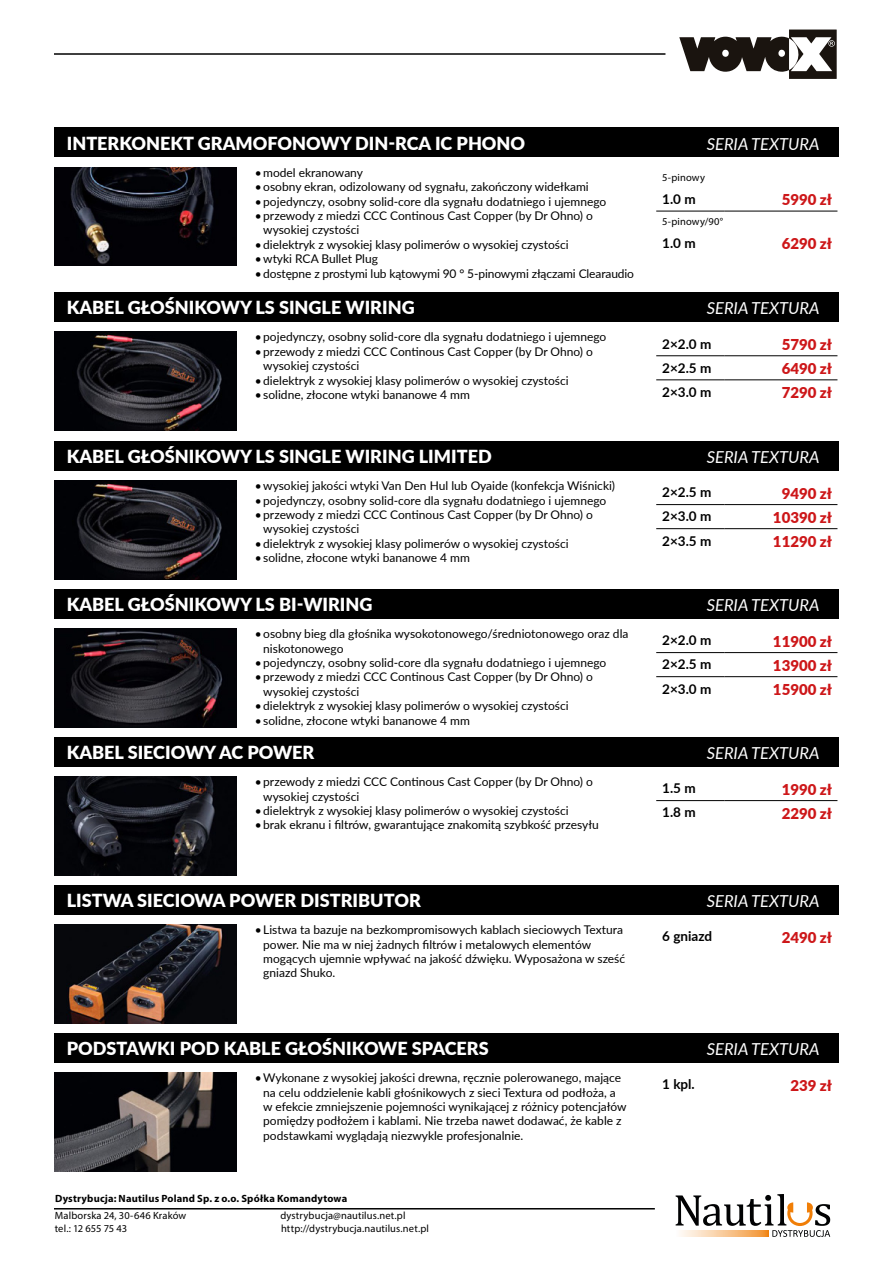
<style>
.page{position:relative;width:893px;height:1263px;background:#fff}
.page>*{position:absolute;margin:0;border:0;box-sizing:border-box;transform-origin:0 0}
.t1{font:900 18px "Lato";color:#fff}
.t2{font:italic 16.5px "Lato";color:#fff}
.t3{font:900 15px "Lato";color:#cd1719}
.t4{font:700 13.5px "Lato";color:#000}
.t5{font:12px/14.4px "Lato";color:#000}
.t6{font:10.5px/12.6px "Myriad Pro";letter-spacing:.015em;color:#000}
.t7{font:700 10.5px "Myriad Pro";letter-spacing:.02em;color:#000}
</style>
<div class="page">
<svg style="left:676px;top:1194px;width:154px;height:43px"></svg>
<svg style="left:676px;top:1230px;width:92px;height:6px"></svg>
<hr style="left:54px;top:1208px;width:601px;height:1px;background:#000">
<hr style="left:54px;top:53px;width:611px;height:2px;background:#000">
<svg style="left:679px;top:30px;width:158px;height:49px"></svg>
<div style="left:54px;top:128px;width:785px;height:29px;background:#000"></div>
<img style="left:54px;top:167px;width:183px;height:99px">
<hr style="left:656px;top:211px;width:68px;height:1px;background:#000">
<hr style="left:724px;top:211px;width:113px;height:1px;background:#000">
<div style="left:54px;top:292px;width:785px;height:30px;background:#000"></div>
<div style="left:54px;top:441px;width:785px;height:30px;background:#000"></div>
<div style="left:54px;top:589px;width:785px;height:30px;background:#000"></div>
<img style="left:54px;top:332px;width:183px;height:98px">
<img style="left:54px;top:480px;width:183px;height:99px">
<img style="left:54px;top:628px;width:183px;height:99px">
<hr style="left:656px;top:355px;width:68px;height:1px;background:#000">
<hr style="left:724px;top:355px;width:113px;height:1px;background:#000">
<hr style="left:656px;top:380px;width:68px;height:1px;background:#000">
<hr style="left:724px;top:380px;width:113px;height:1px;background:#000">
<hr style="left:656px;top:504px;width:68px;height:1px;background:#000">
<hr style="left:724px;top:504px;width:113px;height:1px;background:#000">
<hr style="left:656px;top:528px;width:68px;height:1px;background:#000">
<hr style="left:724px;top:528px;width:113px;height:1px;background:#000">
<hr style="left:656px;top:652px;width:68px;height:1px;background:#000">
<hr style="left:724px;top:652px;width:113px;height:1px;background:#000">
<hr style="left:656px;top:676px;width:68px;height:1px;background:#000">
<hr style="left:724px;top:676px;width:113px;height:1px;background:#000">
<div style="left:54px;top:737px;width:785px;height:30px;background:#000"></div>
<img style="left:54px;top:776px;width:183px;height:99px">
<hr style="left:656px;top:800px;width:68px;height:1px;background:#000">
<hr style="left:724px;top:800px;width:113px;height:1px;background:#000">
<div style="left:54px;top:885px;width:785px;height:30px;background:#000"></div>
<div style="left:54px;top:1033px;width:785px;height:30px;background:#000"></div>
<img style="left:54px;top:924px;width:183px;height:99px">
<img style="left:54px;top:1072px;width:183px;height:99px">
<h1 class="t1" style="left:67px;top:130px;width:460px">INTERKONEKT GRAMOFONOWY DIN-RCA IC PHONO</h1>
<h2 class="t2" style="left:707px;top:132px;width:114px">SERIA TEXTURA</h2>
<p class="t5" style="left:255px;top:165px;width:110px">•model ekranowany</p>
<p class="t5" style="left:255px;top:179px;width:336px">•osobny ekran, odizolowany od sygnału, zakończony widełkami</p>
<p class="t5" style="left:255px;top:193px;width:353px">•pojedynczy, osobny solid-core dla sygnału dodatniego i ujemnego</p>
<p class="t5" style="left:263px;top:208px;width:331px;text-indent:-9px">•przewody z miedzi CCC Continous Cast Copper (by Dr Ohno) o wysokiej czystości</p>
<p class="t5" style="left:255px;top:237px;width:315px">•dielektryk z wysokiej klasy polimerów o wysokiej czystości</p>
<p class="t5" style="left:255px;top:251px;width:125px">•wtyki RCA Bullet Plug</p>
<p class="t5" style="left:255px;top:265px;width:381px">•dostępne z prostymi lub kątowymi 90 ° 5-pinowymi złączami Clearaudio</p>
<p class="t6" style="left:662px;top:171px;width:44px">5-pinowy</p>
<p class="t4" style="left:662px;top:189px;width:35px">1.0 m</p>
<p class="t3" style="left:782px;top:188px;width:52px">5990 zł</p>
<p class="t6" style="left:662px;top:215px;width:62px">5-pinowy/90°</p>
<p class="t4" style="left:662px;top:233px;width:35px">1.0 m</p>
<p class="t3" style="left:782px;top:232px;width:52px">6290 zł</p>
<h1 class="t1" style="left:67px;top:294px;width:349px">KABEL GŁOŚNIKOWY LS SINGLE WIRING</h1>
<h2 class="t2" style="left:707px;top:296px;width:114px">SERIA TEXTURA</h2>
<p class="t5" style="left:255px;top:329px;width:353px">•pojedynczy, osobny solid-core dla sygnału dodatniego i ujemnego</p>
<p class="t5" style="left:263px;top:344px;width:331px;text-indent:-9px">•przewody z miedzi CCC Continous Cast Copper (by Dr Ohno) o wysokiej czystości</p>
<p class="t5" style="left:255px;top:372px;width:315px">•dielektryk z wysokiej klasy polimerów o wysokiej czystości</p>
<p class="t5" style="left:255px;top:387px;width:217px">•solidne, złocone wtyki bananowe 4 mm</p>
<p class="t4" style="left:662px;top:334px;width:51px">2×2.0 m</p>
<p class="t3" style="left:782px;top:333px;width:52px">5790 zł</p>
<p class="t4" style="left:662px;top:358px;width:51px">2×2.5 m</p>
<p class="t3" style="left:782px;top:357px;width:52px">6490 zł</p>
<p class="t4" style="left:662px;top:382px;width:51px">2×3.0 m</p>
<p class="t3" style="left:782px;top:381px;width:52px">7290 zł</p>
<h1 class="t1" style="left:67px;top:443px;width:426px">KABEL GŁOŚNIKOWY LS SINGLE WIRING LIMITED</h1>
<h2 class="t2" style="left:707px;top:445px;width:114px">SERIA TEXTURA</h2>
<p class="t5" style="left:255px;top:478px;width:362px">•wysokiej jakości wtyki Van Den Hul lub Oyaide (konfekcja Wiśnicki)</p>
<p class="t5" style="left:255px;top:492px;width:353px">•pojedynczy, osobny solid-core dla sygnału dodatniego i ujemnego</p>
<p class="t5" style="left:263px;top:507px;width:331px;text-indent:-9px">•przewody z miedzi CCC Continous Cast Copper (by Dr Ohno) o wysokiej czystości</p>
<p class="t5" style="left:255px;top:536px;width:315px">•dielektryk z wysokiej klasy polimerów o wysokiej czystości</p>
<p class="t5" style="left:255px;top:550px;width:217px">•solidne, złocone wtyki bananowe 4 mm</p>
<p class="t4" style="left:662px;top:482px;width:51px">2×2.5 m</p>
<p class="t3" style="left:782px;top:482px;width:52px">9490 zł</p>
<p class="t4" style="left:662px;top:507px;width:51px">2×3.0 m</p>
<p class="t3" style="left:773px;top:506px;width:61px">10390 zł</p>
<p class="t4" style="left:662px;top:531px;width:51px">2×3.5 m</p>
<p class="t3" style="left:773px;top:530px;width:61px">11290 zł</p>
<h1 class="t1" style="left:67px;top:591px;width:307px">KABEL GŁOŚNIKOWY LS BI-WIRING</h1>
<h2 class="t2" style="left:707px;top:593px;width:114px">SERIA TEXTURA</h2>
<p class="t5" style="left:263px;top:626px;width:367px;text-indent:-9px">•osobny bieg dla głośnika wysokotonowego/średniotonowego oraz dla niskotonowego</p>
<p class="t5" style="left:255px;top:655px;width:353px">•pojedynczy, osobny solid-core dla sygnału dodatniego i ujemnego</p>
<p class="t5" style="left:263px;top:669px;width:331px;text-indent:-9px">•przewody z miedzi CCC Continous Cast Copper (by Dr Ohno) o wysokiej czystości</p>
<p class="t5" style="left:255px;top:698px;width:315px">•dielektryk z wysokiej klasy polimerów o wysokiej czystości</p>
<p class="t5" style="left:255px;top:712px;width:217px">•solidne, złocone wtyki bananowe 4 mm</p>
<p class="t4" style="left:662px;top:630px;width:51px">2×2.0 m</p>
<p class="t3" style="left:773px;top:630px;width:61px">11900 zł</p>
<p class="t4" style="left:662px;top:655px;width:51px">2×2.5 m</p>
<p class="t3" style="left:773px;top:654px;width:61px">13900 zł</p>
<p class="t4" style="left:662px;top:679px;width:51px">2×3.0 m</p>
<p class="t3" style="left:773px;top:678px;width:61px">15900 zł</p>
<h1 class="t1" style="left:67px;top:739px;width:249px">KABEL SIECIOWY AC POWER</h1>
<h2 class="t2" style="left:707px;top:741px;width:114px">SERIA TEXTURA</h2>
<p class="t5" style="left:263px;top:774px;width:331px;text-indent:-9px">•przewody z miedzi CCC Continous Cast Copper (by Dr Ohno) o wysokiej czystości</p>
<p class="t5" style="left:255px;top:803px;width:315px">•dielektryk z wysokiej klasy polimerów o wysokiej czystości</p>
<p class="t5" style="left:255px;top:817px;width:345px">•brak ekranu i filtrów, gwarantujące znakomitą szybkość przesyłu</p>
<p class="t4" style="left:662px;top:778px;width:35px">1.5 m</p>
<p class="t3" style="left:782px;top:778px;width:52px">1990 zł</p>
<p class="t4" style="left:662px;top:803px;width:35px">1.8 m</p>
<p class="t3" style="left:782px;top:802px;width:52px">2290 zł</p>
<h1 class="t1" style="left:67px;top:887px;width:356px">LISTWA SIECIOWA POWER DISTRIBUTOR</h1>
<h2 class="t2" style="left:707px;top:889px;width:114px">SERIA TEXTURA</h2>
<p class="t5" style="left:263px;top:922px;width:363px;text-indent:-9px">•Listwa ta bazuje na bezkompromisowych kablach sieciowych Textura power. Nie ma w niej żadnych filtrów i metalowych elementów mogących ujemnie wpływać na jakość dźwięku. Wyposażona w sześć gniazd Shuko.</p>
<p class="t4" style="left:662px;top:926px;width:51px">6 gniazd</p>
<p class="t3" style="left:782px;top:926px;width:52px">2490 zł</p>
<h1 class="t1" style="left:67px;top:1035px;width:423px">PODSTAWKI POD KABLE GŁOŚNIKOWE SPACERS</h1>
<h2 class="t2" style="left:707px;top:1037px;width:114px">SERIA TEXTURA</h2>
<p class="t5" style="left:263px;top:1070px;width:365px;text-indent:-9px">•Wykonane z wysokiej jakości drewna, ręcznie polerowanego, mające na celu oddzielenie kabli głośnikowych z sieci Textura od podłoża, a w efekcie zmniejszenie pojemności wynikającej z różnicy potencjałów pomiędzy podłożem i kablami. Nie trzeba nawet dodawać, że kable z podstawkami wyglądają niezwykle profesjonalnie.</p>
<p class="t7" style="left:55px;top:1192px;width:294px">Dystrybucja: Nautilus Poland Sp. z o.o. Spółka Komandytowa</p>
<p class="t6" style="left:55px;top:1209px;width:133px">Malborska 24, 30-646 Kraków tel.: 12 655 75 43</p>
<p class="t6" style="left:280px;top:1209px;width:150px">dystrybucja@nautilus.net.pl http://dystrybucja.nautilus.net.pl</p>
<p class="t4" style="left:662px;top:1074px;width:34px">1 kpl.</p>
<p class="t3" style="left:790px;top:1074px;width:43px">239 zł</p>
</div>
